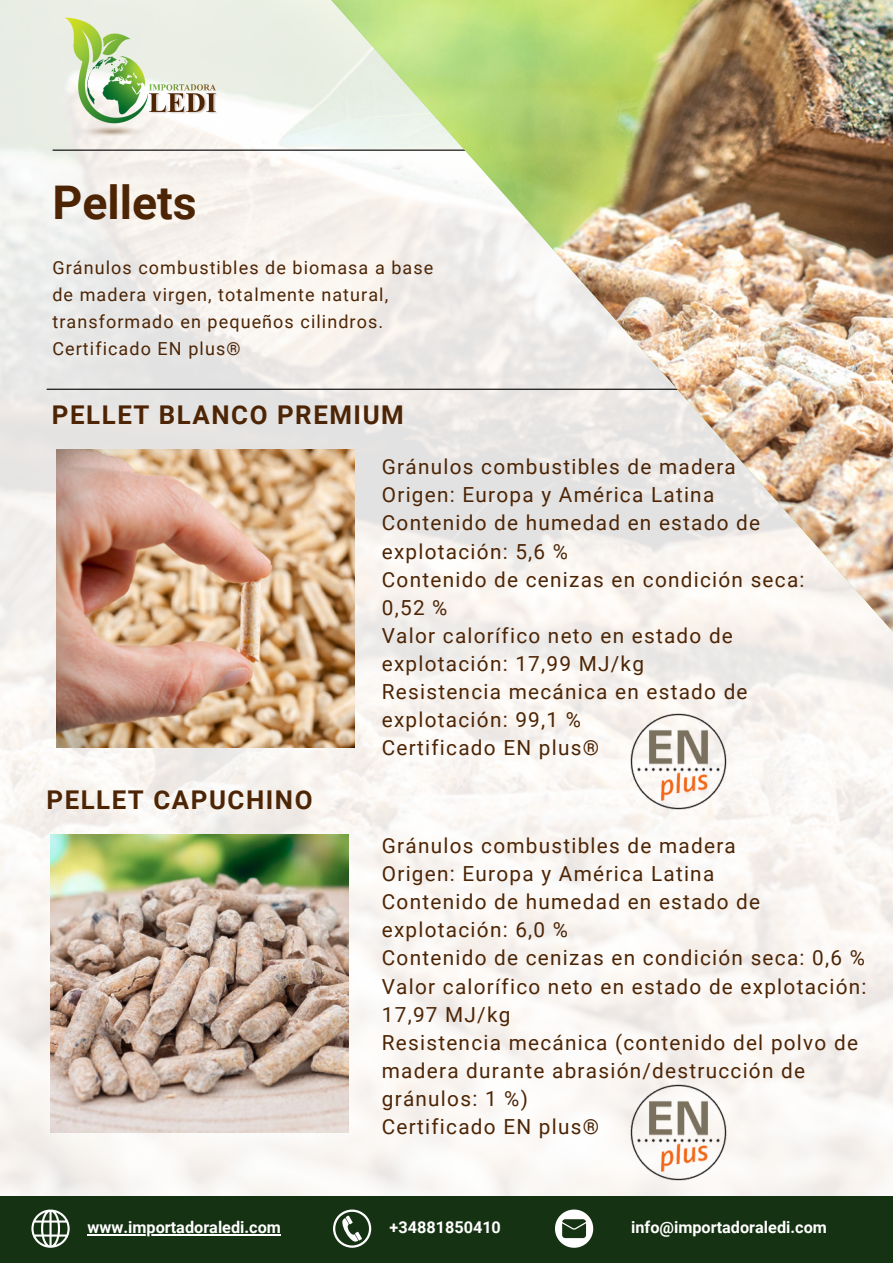
<style>
.page{position:relative;width:893px;height:1264px;background:#fff}
.page>*{position:absolute;margin:0;border:0;box-sizing:border-box;transform-origin:0 0}
.t1{font:700 46.35px "Roboto";color:#4d2505}
.t2{font:700 25.8px "Roboto";letter-spacing:.06em;color:#4d2505}
.t3{font:20.7px/28px "Roboto";letter-spacing:.06em;color:#4d2505}
.t4{font:18px/27px "Roboto";letter-spacing:.06em;color:#4d2505}
.t5{font:700 16.2px "Roboto";color:#fff}
</style>
<div class="page">
<img style="left:0;top:0;width:892px;height:1195px">
<hr style="left:53px;top:150px;width:429px;height:1px;background:#000">
<hr style="left:47px;top:388px;width:751px;height:2px;background:#000">
<img style="left:262px;top:0;width:630px;height:696px">
<img style="left:46px;top:0;width:189px;height:154px">
<img style="left:56px;top:449px;width:298px;height:298px">
<img style="left:51px;top:834px;width:298px;height:298px">
<div style="left:0;top:1195px;width:892px;height:67px;background:#153212"></div>
<svg style="left:333px;top:1209px;width:38px;height:38px"></svg>
<svg style="left:31px;top:1209px;width:39px;height:38px"></svg>
<svg style="left:555px;top:1209px;width:38px;height:38px"></svg>
<hr style="left:88px;top:1234px;width:193px;height:1px;background:#fff">
<img style="left:628px;top:711px;width:100px;height:100px">
<img style="left:628px;top:1082px;width:100px;height:100px">
<p class="t1" style="left:52px;top:176px;width:146px">Pellets</p>
<p class="t4" style="left:52px;top:255px;width:382px">Gránulos combustibles de biomasa a base de madera virgen, totalmente natural, transformado en pequeños cilindros.<br>Certificado EN plus®</p>
<p class="t2" style="left:52px;top:400px;width:353px">PELLET BLANCO PREMIUM</p>
<p class="t2" style="left:46px;top:785px;width:267px">PELLET CAPUCHINO</p>
<p class="t3" style="left:382px;top:453px;width:355px">Gránulos combustibles de madera</p>
<p class="t3" style="left:382px;top:481px;width:334px">Origen: Europa y América Latina</p>
<p class="t3" style="left:382px;top:509px;width:380px">Contenido de humedad en estado de explotación: 5,6 %</p>
<p class="t3" style="left:382px;top:565px;width:424px">Contenido de cenizas en condición seca:<br>0,52 %</p>
<p class="t3" style="left:382px;top:621px;width:352px">Valor calorífico neto en estado de explotación: 17,99 MJ/kg</p>
<p class="t3" style="left:382px;top:678px;width:367px">Resistencia mecánica en estado de explotación: 99,1 %</p>
<p class="t3" style="left:382px;top:734px;width:219px">Certificado EN plus®</p>
<p class="t3" style="left:382px;top:831px;width:355px">Gránulos combustibles de madera</p>
<p class="t3" style="left:382px;top:860px;width:334px">Origen: Europa y América Latina</p>
<p class="t3" style="left:382px;top:888px;width:380px">Contenido de humedad en estado de explotación: 6,0 %</p>
<p class="t3" style="left:382px;top:944px;width:484px">Contenido de cenizas en condición seca: 0,6 %</p>
<p class="t3" style="left:382px;top:972px;width:486px">Valor calorífico neto en estado de explotación:<br>17,97 MJ/kg</p>
<p class="t3" style="left:382px;top:1028px;width:477px">Resistencia mecánica (contenido del polvo de madera durante abrasión/destrucción de gránulos: 1 %)</p>
<p class="t3" style="left:382px;top:1113px;width:219px">Certificado EN plus®</p>
<p class="t5" style="left:88px;top:1218px;width:195px">www.importadoraledi.com</p>
<p class="t5" style="left:389px;top:1217px;width:113px">+34881850410</p>
<p class="t5" style="left:631px;top:1218px;width:197px">info@importadoraledi.com</p>
</div>
